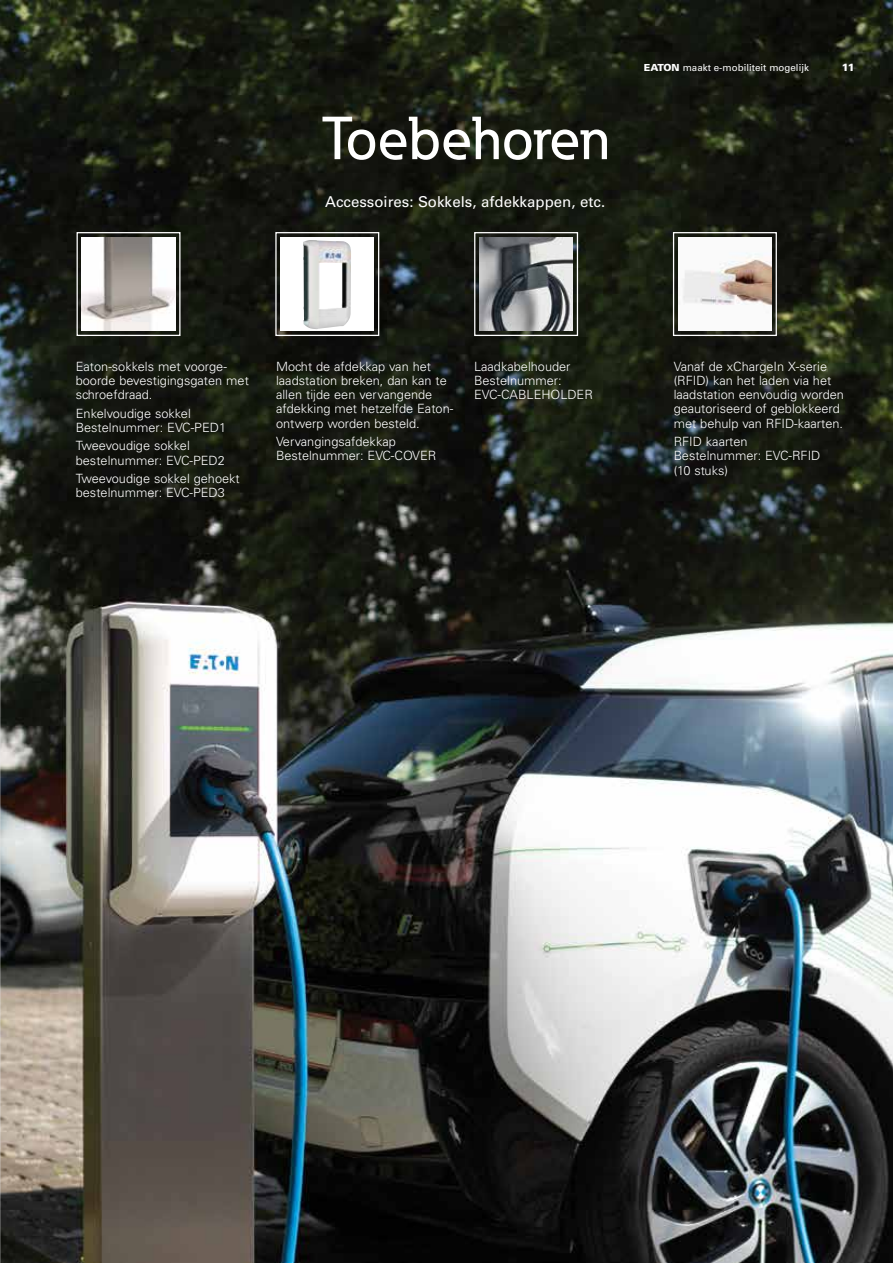
<style>
.page{position:relative;width:893px;height:1263px;background:#fff}
.page>*{position:absolute;margin:0;border:0;box-sizing:border-box;transform-origin:0 0}
.t1{font:500 60px "Eaton";letter-spacing:-.02em;color:#fff}
.t2{font:15px "Univers";color:#fff}
.t3{font:300 12.75px/14.2px "Univers LT Std";color:#fff}
.t4{font:900 10.5px "Univers";color:#fff}
.t5{font:9.75px "Univers";color:#fff}
.s1{font-weight:900}
</style>
<div class="page">
<img style="left:0;top:0;width:893px;height:1263px">
<img style="left:0;top:674px;width:1px;height:589px">
<div style="left:77px;top:232px;width:103px;height:104px;border:1px solid #fff"></div>
<div style="left:275px;top:232px;width:104px;height:104px;border:1px solid #fff"></div>
<div style="left:474px;top:232px;width:104px;height:104px;border:1px solid #fff"></div>
<div style="left:673px;top:232px;width:104px;height:104px;border:1px solid #fff"></div>
<img style="left:82px;top:238px;width:93px;height:93px">
<img style="left:479px;top:238px;width:94px;height:93px">
<img style="left:678px;top:238px;width:94px;height:93px">
<div style="left:281px;top:238px;width:93px;height:93px;background:#fff"></div>
<img style="left:303px;top:240px;width:48px;height:89px">
<h1 class="t1" style="left:322px;top:102px;width:289px">Toebehoren</h1>
<p class="t2" style="left:325px;top:192px;width:281px">Accessoires: Sokkels, afdekkappen, etc.</p>
<p class="t5" style="left:644px;top:62px;width:167px"><span class="s1">EATON</span> maakt e-mobiliteit mogelijk</p>
<p class="t4" style="left:842px;top:60px;width:14px">11</p>
<p class="t3" style="left:76px;top:359px;width:175px">Eaton-sokkels met voorge&shy;boorde bevestigingsgaten met schroefdraad.</p>
<p class="t3" style="left:76px;top:406px;width:152px">Enkelvoudige sokkel<br>Bestelnummer: EVC-PED1</p>
<p class="t3" style="left:76px;top:439px;width:151px">Tweevoudige sokkel bestelnummer: EVC-PED2</p>
<p class="t3" style="left:76px;top:471px;width:166px">Tweevoudige sokkel gehoekt bestelnummer: EVC-PED3</p>
<p class="t3" style="left:276px;top:359px;width:179px">Mocht de afdekkap van het laadstation breken, dan kan te allen tijde een vervangende afdekking met hetzelfde Eaton&shy;ontwerp worden besteld.</p>
<p class="t3" style="left:276px;top:434px;width:162px">Vervangingsafdekkap<br>Bestelnummer: EVC-COVER</p>
<p class="t3" style="left:474px;top:359px;width:120px">Laadkabelhouder<br>Bestelnummer:<br>EVC-CABLEHOLDER</p>
<p class="t3" style="left:674px;top:359px;width:172px">Vanaf de xChargeIn X-serie (RFID) kan het laden via het laadstation eenvoudig worden geautoriseerd of geblokkeerd met behulp van RFID-kaarten.</p>
<p class="t3" style="left:674px;top:435px;width:148px">RFID kaarten<br>Bestelnummer: EVC-RFID (10 stuks)</p>
</div>
